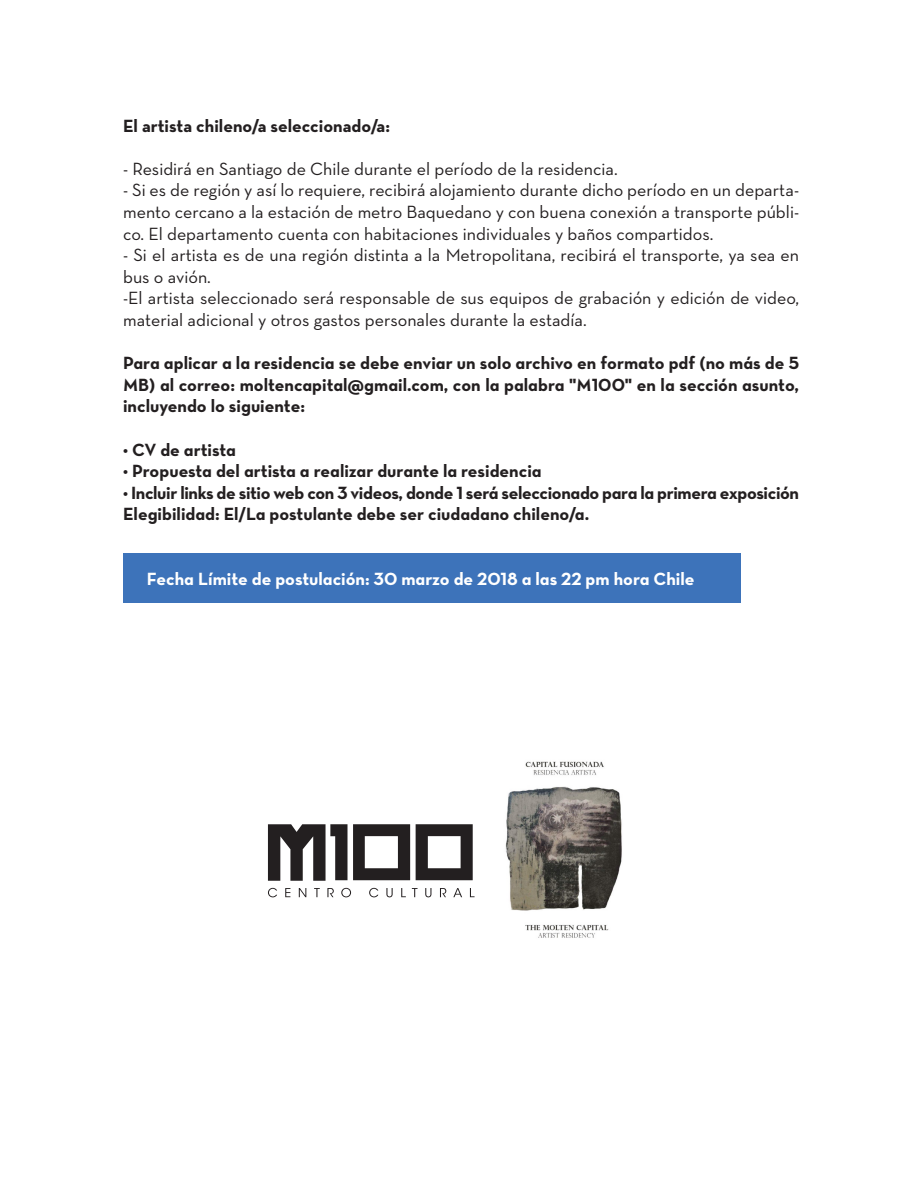
<style>
.page{position:relative;width:918px;height:1188px;background:#fff}
.page>*{position:absolute;margin:0;border:0;box-sizing:border-box;transform-origin:0 0}
.t1{font:18px/21.6px "Neutra Text";color:#231f20}
.t2{font:18px/21.6px "Neutra Text Bold Alt";color:#231f20;text-align:justify}
.t3{font:18px "Neutra Text Bold Alt";letter-spacing:-.02em;color:#231f20}
.t4{font:18px "Neutra Text Bold Alt";color:#fff}
.t5{font:700 18px "Neutra Text";color:#231f20}
</style>
<div class="page">
<div style="left:123px;top:554px;width:617px;height:49px;background:#3d73ba"></div>
<img style="left:452px;top:761px;width:170px;height:177px">
<svg style="left:416px;top:824px;width:57px;height:56px"></svg>
<svg style="left:268px;top:824px;width:142px;height:57px"></svg>
<svg style="left:268px;top:888px;width:9px;height:9px"></svg>
<svg style="left:285px;top:888px;width:5px;height:9px"></svg>
<svg style="left:299px;top:888px;width:7px;height:9px"></svg>
<svg style="left:314px;top:888px;width:6px;height:9px"></svg>
<svg style="left:327px;top:888px;width:7px;height:9px"></svg>
<svg style="left:341px;top:888px;width:10px;height:9px"></svg>
<svg style="left:369px;top:888px;width:9px;height:9px"></svg>
<svg style="left:386px;top:888px;width:7px;height:9px"></svg>
<svg style="left:401px;top:888px;width:5px;height:9px"></svg>
<svg style="left:412px;top:888px;width:6px;height:9px"></svg>
<svg style="left:425px;top:888px;width:6px;height:9px"></svg>
<svg style="left:440px;top:888px;width:6px;height:9px"></svg>
<svg style="left:453px;top:888px;width:9px;height:9px"></svg>
<svg style="left:470px;top:888px;width:5px;height:9px"></svg>
<p class="t5" style="left:123px;top:114px;width:269px">El artista chileno/a seleccionado/a:</p>
<p class="t1" style="left:123px;top:158px;width:496px">- Residirá en Santiago de Chile durante el período de la residencia.</p>
<p class="t1" style="left:123px;top:179px;width:678px;text-align:justify">- Si es de región y así lo requiere, recibirá alojamiento durante dicho período en un departa&shy;mento cercano a la estación de metro Baquedano y con buena conexión a transporte públi&shy;co. El departamento cuenta con habitaciones individuales y baños compartidos.</p>
<p class="t1" style="left:123px;top:244px;width:678px">- Si el artista es de una región distinta a la Metropolitana, recibirá el transporte, ya sea en bus o avión.</p>
<p class="t1" style="left:123px;top:287px;width:678px">-El artista seleccionado será responsable de sus equipos de grabación y edición de video, material adicional y otros gastos personales durante la estadía.</p>
<p class="t2" style="left:123px;top:352px;width:678px">Para aplicar a la residencia se debe enviar un solo archivo en formato pdf (no más de 5<br>MB) al correo: moltencapital@gmail.com, con la palabra "M100" en la sección asunto, incluyendo lo siguiente:</p>
<p class="t2" style="left:123px;top:438px;width:114px">• CV de artista</p>
<p class="t2" style="left:123px;top:460px;width:420px">• Propuesta del artista a realizar durante la residencia</p>
<p class="t3" style="left:123px;top:482px;width:678px">• Incluir links de sitio web con 3 videos, donde 1 será seleccionado para la primera exposición</p>
<p class="t2" style="left:123px;top:503px;width:468px">Elegibilidad: El/La postulante debe ser ciudadano chileno/a.</p>
<p class="t4" style="left:147px;top:568px;width:549px">Fecha Límite de postulación: 30 marzo de 2018 a las 22 pm hora Chile</p>
</div>
